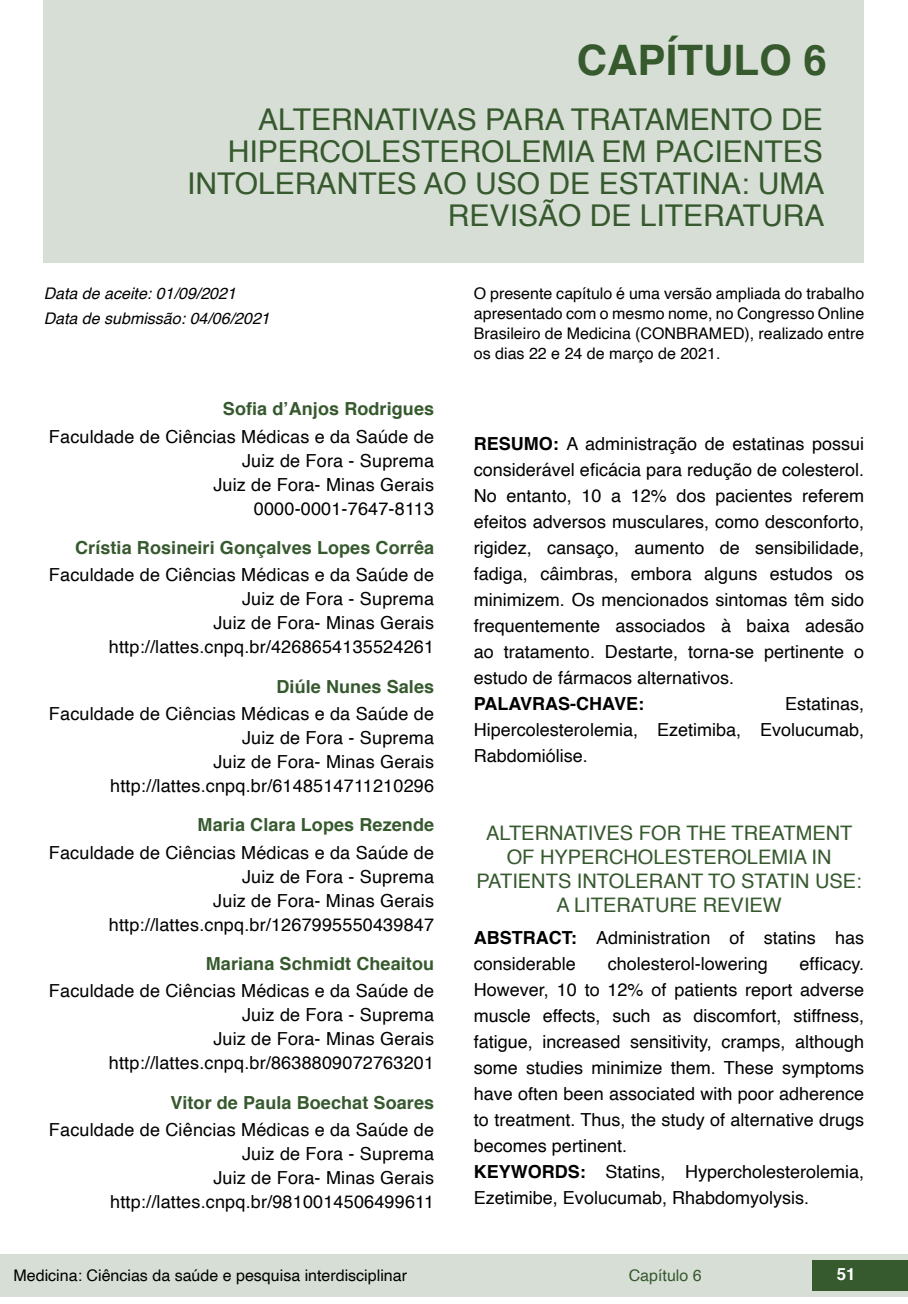
<style>
.page{position:relative;width:908px;height:1304px;background:#fff}
.page>*{position:absolute;margin:0;border:0;box-sizing:border-box;transform-origin:0 0}
.t1{font:700 42px "Helvetica";color:#36592e}
.t2{font:30px/32px "Helvetica";color:#36592e;text-align:right}
.t3{font:20px/24px "Helvetica";color:#36592e;text-align:center}
.t4{font:18px/26px "Helvetica";letter-spacing:.01em;color:#000;text-align:right}
.t5{font:700 18px "Helvetica";letter-spacing:.005em;color:#36592e}
.t6{font:700 18px "Helvetica";color:#000}
.t7{font:700 16.8px "Helvetica";color:#fff}
.t8{font:16px/20px "Helvetica";color:#000;text-align:justify}
.t9{font:italic 16px "Helvetica";color:#000}
.t10{font:16px "Helvetica";color:#36592e}
.s1{font-weight:700}
</style>
<div class="page">
<div style="left:0;top:1254px;width:906px;height:43px;background:#d7ded5"></div>
<div style="left:812px;top:1261px;width:95px;height:30px;background:#36592e"></div>
<div style="left:44px;top:0;width:819px;height:263px;background:#d7ded5"></div>
<h1 class="t1" style="left:576px;top:26px;width:251px">CAPÍTULO 6</h1>
<h2 class="t2" style="left:187px;top:104px;width:638px">ALTERNATIVAS PARA TRATAMENTO DE<br>HIPERCOLESTEROLEMIA EM PACIENTES<br>INTOLERANTES AO USO DE ESTATINA: UMA<br>REVISÃO DE LITERATURA</h2>
<p class="t9" style="left:44px;top:280px;width:194px">Data de aceite: 01/09/2021</p>
<p class="t9" style="left:44px;top:306px;width:227px">Data de submissão: 04/06/2021</p>
<p class="t5" style="left:223px;top:395px;width:213px">Sofia d’Anjos Rodrigues</p>
<p class="t4" style="left:49px;top:425px;width:386px;line-height:24px">Faculdade de Ciências Médicas e da Saúde de<br>Juiz de Fora - Suprema<br>Juiz de Fora- Minas Gerais<br>0000-0001-7647-8113</p>
<p class="t5" style="left:75px;top:533px;width:360px">Crístia Rosineiri Gonçalves Lopes Corrêa</p>
<p class="t4" style="left:49px;top:564px;width:386px;line-height:24px">Faculdade de Ciências Médicas e da Saúde de Juiz de Fora - Suprema<br>Juiz de Fora- Minas Gerais http://lattes.cnpq.br/4268654135524261</p>
<p class="t5" style="left:276px;top:672px;width:159px">Diúle Nunes Sales</p>
<p class="t4" style="left:49px;top:702px;width:386px;line-height:24px">Faculdade de Ciências Médicas e da Saúde de Juiz de Fora - Suprema<br>Juiz de Fora- Minas Gerais http://lattes.cnpq.br/6148514711210296</p>
<p class="t5" style="left:197px;top:811px;width:238px">Maria Clara Lopes Rezende</p>
<p class="t4" style="left:49px;top:841px;width:386px;line-height:24px">Faculdade de Ciências Médicas e da Saúde de Juiz de Fora - Suprema<br>Juiz de Fora- Minas Gerais http://lattes.cnpq.br/1267995550439847</p>
<p class="t5" style="left:206px;top:949px;width:230px">Mariana Schmidt Cheaitou</p>
<p class="t4" style="left:49px;top:980px;width:386px;line-height:24px">Faculdade de Ciências Médicas e da Saúde de Juiz de Fora - Suprema<br>Juiz de Fora- Minas Gerais http://lattes.cnpq.br/8638809072763201</p>
<p class="t5" style="left:170px;top:1088px;width:265px">Vitor de Paula Boechat Soares</p>
<p class="t4" style="left:49px;top:1118px;width:386px;line-height:24px">Faculdade de Ciências Médicas e da Saúde de Juiz de Fora - Suprema<br>Juiz de Fora- Minas Gerais http://lattes.cnpq.br/9810014506499611</p>
<p class="t8" style="left:473px;top:283px;width:392px">O presente capítulo é uma versão ampliada do trabalho apresentado com o mesmo nome, no Congresso Online Brasileiro de Medicina (CONBRAMED), realizado entre os dias 22 e 24 de março de 2021.</p>
<p class="t4" style="left:473px;top:431px;width:392px;text-align:justify"><span class="s1">RESUMO:</span> A administração de estatinas possui considerável eficácia para redução de colesterol.<br>No entanto, 10 a 12% dos pacientes referem efeitos adversos musculares, como desconforto, rigidez, cansaço, aumento de sensibilidade, fadiga, câimbras, embora alguns estudos os minimizem. Os mencionados sintomas têm sido frequentemente associados à baixa adesão ao tratamento. Destarte, torna-se pertinente o estudo de fármacos alternativos.</p>
<p class="t6" style="left:473px;top:689px;width:172px">PALAVRAS-CHAVE:</p>
<p class="t4" style="left:473px;top:691px;width:392px;text-align:justify;text-indent:311px">Estatinas, Hipercolesterolemia, Ezetimiba, Evolucumab, Rabdomiólise.</p>
<p class="t3" style="left:476px;top:822px;width:386px">ALTERNATIVES FOR THE TREATMENT<br>OF HYPERCHOLESTEROLEMIA IN<br>PATIENTS INTOLERANT TO STATIN USE:<br>A LITERATURE REVIEW</p>
<p class="t4" style="left:473px;top:925px;width:392px;text-align:left"><span class="s1">ABSTRACT:</span> Administration of statins has considerable</p>
<p class="t4" style="left:473px;top:951px;width:392px;text-align:left;text-indent:325px">efficacy.<br>However, 10 to 12% of patients report adverse muscle effects, such as discomfort, stiffness, fatigue, increased sensitivity, cramps, although some studies minimize them. These symptoms have often been associated with poor adherence to treatment. Thus, the study of alternative drugs becomes pertinent.<br><span class="s1">KEYWORDS:</span> Statins, Hypercholesterolemia, Ezetimibe, Evolucumab, Rhabdomyolysis.</p>
<p class="t4" style="left:607px;top:951px;width:162px">cholesterol-lowering</p>
<p class="t8" style="left:14px;top:1266px;width:395px">Medicina: Ciências da saúde e pesquisa interdisciplinar</p>
<p class="t10" style="left:628px;top:1263px;width:74px">Capítulo 6</p>
<p class="t7" style="left:836px;top:1261px;width:20px">51</p>
</div>
